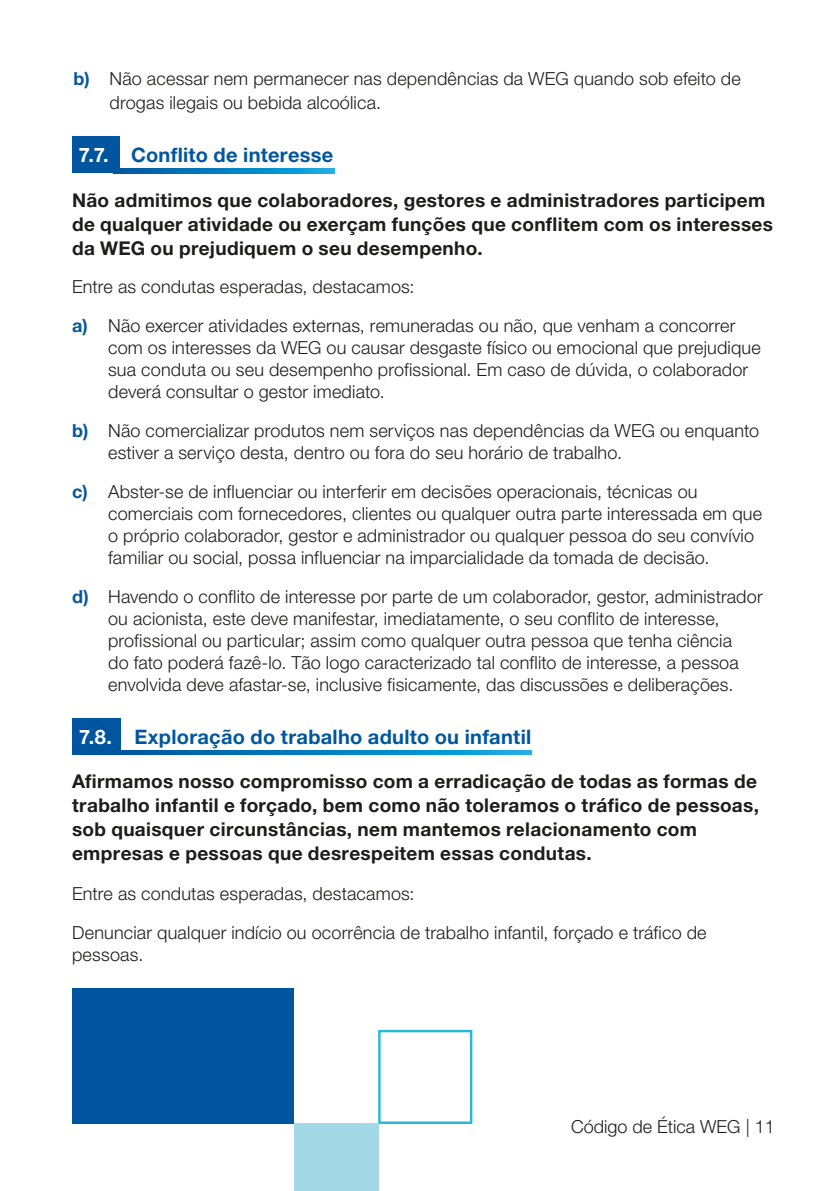
<style>
.page{position:relative;width:840px;height:1191px;background:#fff}
.page>*{position:absolute;margin:0;border:0;box-sizing:border-box;transform-origin:0 0}
.t1{font:700 20px "Helvetica Neue LT Pro";letter-spacing:.015em;color:#01579e}
.t2{font:700 20px "Helvetica Neue LT Pro";letter-spacing:.015em;color:#00569e}
.t3{font:700 19px/24px "Helvetica Neue LT Pro";letter-spacing:.015em;color:#1d1d1b}
.t4{font:300 18px/22px "Helvetica Neue LT Pro";letter-spacing:.01em;color:#1d1d1b}
.s1{font-weight:700;color:#06559d}
.s2{color:#fff}
</style>
<div class="page">
<div style="left:72px;top:136px;width:47px;height:37px;background:#00569e"></div>
<svg style="left:119px;top:169px;width:215px;height:4px"></svg>
<div style="left:72px;top:718px;width:48px;height:37px;background:#00569e"></div>
<svg style="left:120px;top:750px;width:411px;height:5px;background:#0480c1"></svg>
<div style="left:378px;top:1029px;width:94px;height:95px;border:2px solid #28b9da"></div>
<div style="left:294px;top:1123px;width:84px;height:68px;background:#a3d8e7"></div>
<div style="left:72px;top:988px;width:221px;height:136px;background:#00569e"></div>
<p class="t4" style="left:109px;top:66px;width:632px;line-height:24px;text-indent:-36px"><span class="s1">b)</span> Não acessar nem permanecer nas dependências da WEG quando sob efeito de drogas ilegais ou bebida alcoólica.</p>
<p class="t2" style="left:79px;top:142px;width:256px"><span class="s2">7.7.</span> Conflito de interesse</p>
<p class="t3" style="left:72px;top:187px;width:702px">Não admitimos que colaboradores, gestores e administradores participem de qualquer atividade ou exerçam funções que conflitem com os interesses da WEG ou prejudiquem o seu desempenho.</p>
<p class="t4" style="left:72px;top:267px;width:664px;line-height:39px">Entre as condutas esperadas, destacamos:<br><span class="s1">a)</span> Não exercer atividades externas, remuneradas ou não, que venham a concorrer</p>
<p class="t4" style="left:108px;top:336px;width:653px">com os interesses da WEG ou causar desgaste físico ou emocional que prejudique sua conduta ou seu desempenho profissional. Em caso de dúvida, o colaborador deverá consultar o gestor imediato.</p>
<p class="t4" style="left:108px;top:419px;width:652px;text-indent:-36px"><span class="s1">b)</span> Não comercializar produtos nem serviços nas dependências da WEG ou enquanto estiver a serviço desta, dentro ou fora do seu horário de trabalho.</p>
<p class="t4" style="left:108px;top:480px;width:655px;text-indent:-36px"><span class="s1">c)</span> Abster-se de influenciar ou interferir em decisões operacionais, técnicas ou comerciais com fornecedores, clientes ou qualquer outra parte interessada em que o próprio colaborador, gestor e administrador ou qualquer pessoa do seu convívio familiar ou social, possa influenciar na imparcialidade da tomada de decisão.</p>
<p class="t4" style="left:108px;top:585px;width:655px;text-indent:-36px"><span class="s1">d)</span> Havendo o conflito de interesse por parte de um colaborador, gestor, administrador ou acionista, este deve manifestar, imediatamente, o seu conflito de interesse, profissional ou particular; assim como qualquer outra pessoa que tenha ciência<br>do fato poderá fazê-lo. Tão logo caracterizado tal conflito de interesse, a pessoa envolvida deve afastar-se, inclusive fisicamente, das discussões e deliberações.</p>
<p class="t1" style="left:79px;top:723px;width:453px"><span class="s2">7.8.</span> Exploração do trabalho adulto ou infantil</p>
<p class="t3" style="left:72px;top:769px;width:688px">Afirmamos nosso compromisso com a erradicação de todas as formas de trabalho infantil e forçado, bem como não toleramos o tráfico de pessoas, sob quaisquer circunstâncias, nem mantemos relacionamento com empresas e pessoas que desrespeitem essas condutas.</p>
<p class="t4" style="left:72px;top:874px;width:635px;line-height:38.6px">Entre as condutas esperadas, destacamos:<br>Denunciar qualquer indício ou ocorrência de trabalho infantil, forçado e tráfico de</p>
<p class="t4" style="left:72px;top:943px;width:73px">pessoas.</p>
<p class="t4" style="left:570px;top:1115px;width:205px">Código de Ética WEG | 11</p>
</div>
